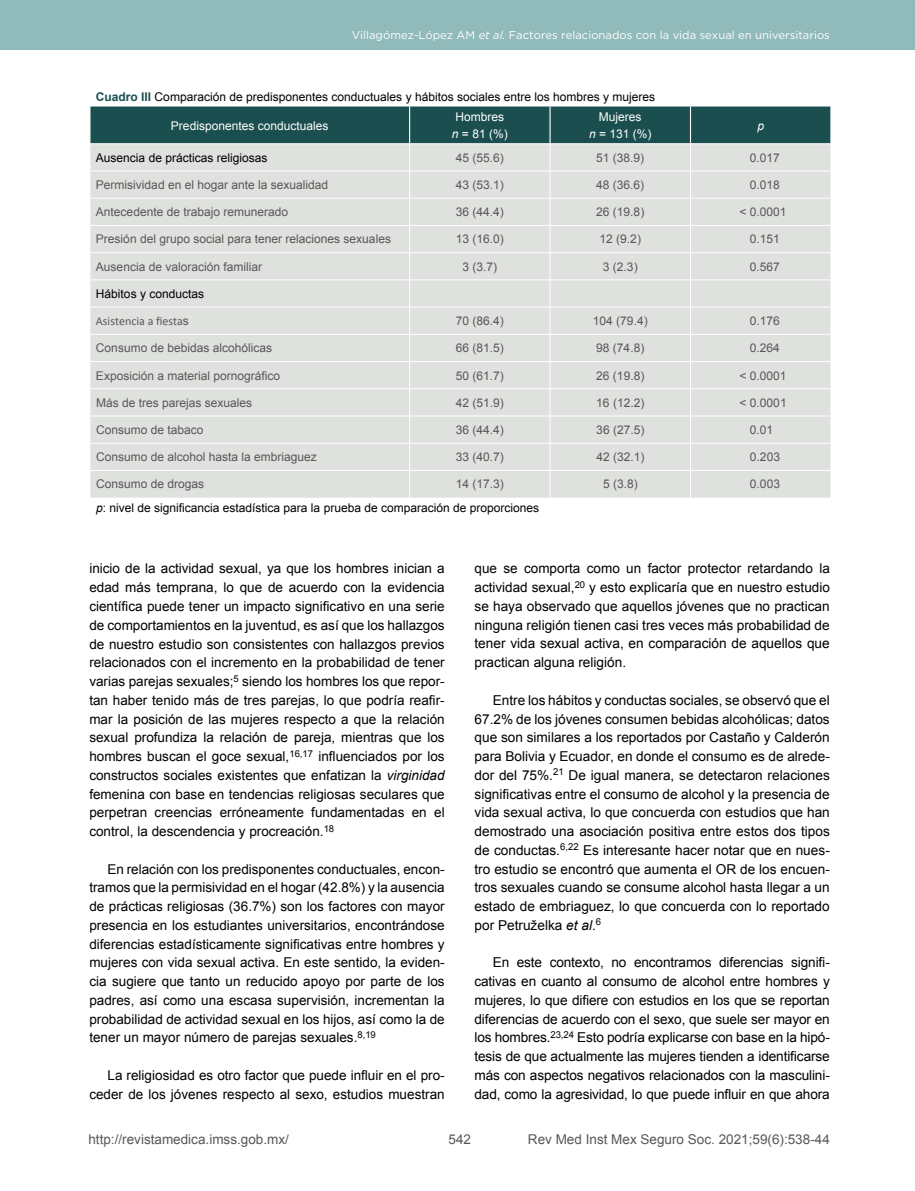
<style>
.page{position:relative;width:915px;height:1191px;background:#fff}
.page>*{position:absolute;margin:0;border:0;box-sizing:border-box;transform-origin:0 0}
.t1{font:13.65px/18.8px "Arial";color:#000;text-align:justify}
.t2{font:13.5px/18.8px "Arial";color:#000;text-align:justify}
.t3{font:13.5px "Arial";color:#575756}
.t4{font:12px "Arial";color:#575756}
.t5{font:12px "Arial";color:#000}
.t6{font:12px/16.5px "Arial";color:#fff}
.t7{font:12px "Calibri";color:#575756}
.t8{font:italic 12px "Arial";color:#fff}
.t9{font:11.25px "Gotham";color:#fff}
.s1{font-style:italic}
.s2{font-weight:700;color:#1b4e4e}
.s3{font-family:"Arial"}
</style>
<div class="page">
<div style="left:0;top:0;width:914px;height:50px;background:#91baba"></div>
<svg style="left:90px;top:106px;width:741px;height:391px;background:#cdd4d1"></svg>
<p class="t9" style="left:351px;top:28px;width:479px">Villagómez-López AM <span class="s1">et al.</span> Factores relacionados con la vida sexual en universitarios</p>
<p class="t5" style="left:96px;top:88px;width:560px"><span class="s2">Cuadro III</span> Comparación de predisponentes conductuales y hábitos sociales entre los hombres y mujeres</p>
<p class="t6" style="left:171px;top:117px;width:159px">Predisponentes conductuales</p>
<p class="t6" style="left:452px;top:109px;width:57px">Hombres <span class="s1">n</span> = 81 (%)</p>
<p class="t6" style="left:589px;top:109px;width:64px;text-align:center">Mujeres<br><span class="s1">n</span> = 131 (%)</p>
<p class="t8" style="left:757px;top:118px;width:8px">p</p>
<p class="t5" style="left:96px;top:150px;width:173px">Ausencia de prácticas religiosas</p>
<p class="t4" style="left:455px;top:150px;width:50px">45 (55.6)</p>
<p class="t4" style="left:596px;top:150px;width:50px">51 (38.9)</p>
<p class="t4" style="left:749px;top:150px;width:32px">0.017</p>
<p class="t4" style="left:96px;top:177px;width:234px">Permisividad en el hogar ante la sexualidad</p>
<p class="t4" style="left:455px;top:177px;width:50px">43 (53.1)</p>
<p class="t4" style="left:596px;top:177px;width:50px">48 (36.6)</p>
<p class="t4" style="left:749px;top:177px;width:32px">0.018</p>
<p class="t4" style="left:96px;top:204px;width:194px">Antecedente de trabajo remunerado</p>
<p class="t4" style="left:455px;top:204px;width:50px">36 (44.4)</p>
<p class="t4" style="left:596px;top:204px;width:50px">26 (19.8)</p>
<p class="t4" style="left:739px;top:204px;width:49px">&lt; 0.0001</p>
<p class="t4" style="left:96px;top:231px;width:296px">Presión del grupo social para tener relaciones sexuales</p>
<p class="t4" style="left:455px;top:231px;width:50px">13 (16.0)</p>
<p class="t4" style="left:599px;top:231px;width:43px">12 (9.2)</p>
<p class="t4" style="left:749px;top:231px;width:32px">0.151</p>
<p class="t4" style="left:96px;top:258px;width:168px">Ausencia de valoración familiar</p>
<p class="t4" style="left:462px;top:258px;width:36px">3 (3.7)</p>
<p class="t4" style="left:602px;top:258px;width:36px">3 (2.3)</p>
<p class="t4" style="left:749px;top:258px;width:32px">0.567</p>
<p class="t5" style="left:96px;top:286px;width:110px">Hábitos y conductas</p>
<p class="t7" style="left:96px;top:314px;width:94px">Asistencia a fiesta<span class="s3">s</span></p>
<p class="t4" style="left:455px;top:313px;width:50px">70 (86.4)</p>
<p class="t4" style="left:592px;top:313px;width:56px">104 (79.4)</p>
<p class="t4" style="left:749px;top:313px;width:32px">0.176</p>
<p class="t4" style="left:96px;top:340px;width:178px">Consumo de bebidas alcohólicas</p>
<p class="t4" style="left:455px;top:340px;width:50px">66 (81.5)</p>
<p class="t4" style="left:596px;top:340px;width:50px">98 (74.8)</p>
<p class="t4" style="left:749px;top:340px;width:32px">0.264</p>
<p class="t4" style="left:96px;top:367px;width:186px">Exposición a material pornográfico</p>
<p class="t4" style="left:455px;top:367px;width:50px">50 (61.7)</p>
<p class="t4" style="left:596px;top:367px;width:50px">26 (19.8)</p>
<p class="t4" style="left:739px;top:367px;width:49px">&lt; 0.0001</p>
<p class="t4" style="left:96px;top:395px;width:158px">Más de tres parejas sexuales</p>
<p class="t4" style="left:455px;top:395px;width:50px">42 (51.9)</p>
<p class="t4" style="left:596px;top:395px;width:50px">16 (12.2)</p>
<p class="t4" style="left:739px;top:395px;width:49px">&lt; 0.0001</p>
<p class="t4" style="left:96px;top:422px;width:109px">Consumo de tabaco</p>
<p class="t4" style="left:455px;top:422px;width:50px">36 (44.4)</p>
<p class="t4" style="left:596px;top:422px;width:50px">36 (27.5)</p>
<p class="t4" style="left:749px;top:422px;width:25px">0.01</p>
<p class="t4" style="left:96px;top:449px;width:222px">Consumo de alcohol hasta la embriaguez</p>
<p class="t4" style="left:455px;top:449px;width:50px">33 (40.7)</p>
<p class="t4" style="left:596px;top:449px;width:50px">42 (32.1)</p>
<p class="t4" style="left:749px;top:449px;width:32px">0.203</p>
<p class="t4" style="left:96px;top:476px;width:110px">Consumo de drogas</p>
<p class="t4" style="left:455px;top:476px;width:50px">14 (17.3)</p>
<p class="t4" style="left:602px;top:476px;width:36px">5 (3.8)</p>
<p class="t4" style="left:749px;top:476px;width:32px">0.003</p>
<p class="t5" style="left:96px;top:500px;width:444px"><span class="s1">p</span>: nivel de significancia estadística para la prueba de comparación de proporciones</p>
<p class="t2" style="left:89px;top:559px;width:357px">inicio de la actividad sexual, ya que los hombres inician a edad más temprana, lo que de acuerdo con la evidencia científica puede tener un impacto significativo en una serie de comportamientos en la juventud, es así que los hallazgos de nuestro estudio son consistentes con hallazgos previos relacionados con el incremento en la probabilidad de tener varias parejas sexuales;<sup>5</sup> siendo los hombres los que repor&shy;tan haber tenido más de tres parejas, lo que podría reafir&shy;mar la posición de las mujeres respecto a que la relación sexual profundiza la relación de pareja, mientras que los hombres buscan el goce sexual,<sup>16,17</sup> influenciados por los constructos sociales existentes que enfatizan la <span class="s1">virginidad </span>femenina con base en tendencias religiosas seculares que perpetran creencias erróneamente fundamentadas en el control, la descendencia y procreación.<sup>18</sup></p>
<p class="t2" style="left:89px;top:859px;width:357px;text-indent:18px">En relación con los predisponentes conductuales, encon&shy;tramos que la permisividad en el hogar (42.8%) y la ausencia de prácticas religiosas (36.7%) son los factores con mayor presencia en los estudiantes universitarios, encontrándose diferencias estadísticamente significativas entre hombres y mujeres con vida sexual activa. En este sentido, la eviden&shy;cia sugiere que tanto un reducido apoyo por parte de los padres, así como una escasa supervisión, incrementan la probabilidad de actividad sexual en los hijos, así como la de tener un mayor número de parejas sexuales.<sup>8,19</sup></p>
<p class="t2" style="left:89px;top:1066px;width:357px;text-align:right">La religiosidad es otro factor que puede influir en el pro&shy;ceder de los jóvenes respecto al sexo, estudios muestran</p>
<p class="t2" style="left:474px;top:559px;width:357px">que se comporta como un factor protector retardando la actividad sexual,<sup>20</sup> y esto explicaría que en nuestro estudio</p>
<p class="t1" style="left:474px;top:597px;width:356px">se haya observado que aquellos jóvenes que no practican ninguna religión tienen casi tres veces más probabilidad de tener vida sexual activa, en comparación de aquellos que practican alguna religión.</p>
<p class="t1" style="left:474px;top:690px;width:357px;text-indent:18px">Entre los hábitos y conductas sociales, se observó que el 67.2% de los jóvenes consumen bebidas alcohólicas; datos que son similares a los reportados por Castaño y Calderón para Bolivia y Ecuador, en donde el consumo es de alrede&shy;dor del 75%.<sup>21</sup> De igual manera, se detectaron relaciones significativas entre el consumo de alcohol y la presencia de vida sexual activa, lo que concuerda con estudios que han demostrado una asociación positiva entre estos dos tipos de conductas.<sup>6,22</sup> Es interesante hacer notar que en nues&shy;tro estudio se encontró que aumenta el OR de los encuen&shy;tros sexuales cuando se consume alcohol hasta llegar a un estado de embriaguez, lo que concuerda con lo reportado por Petruželka <span class="s1">et al</span>.<sup>6</sup></p>
<p class="t1" style="left:474px;top:953px;width:357px;text-indent:18px">En este contexto, no encontramos diferencias signifi&shy;cativas en cuanto al consumo de alcohol entre hombres y mujeres, lo que difiere con estudios en los que se reportan diferencias de acuerdo con el sexo, que suele ser mayor en los hombres.<sup>23,24</sup> Esto podría explicarse con base en la hipó&shy;tesis de que actualmente las mujeres tienden a identificarse más con aspectos negativos relacionados con la masculini&shy;dad, como la agresividad, lo que puede influir en que ahora</p>
<p class="t3" style="left:88px;top:1130px;width:202px">http://revistamedica.imss.gob.mx/</p>
<p class="t3" style="left:527px;top:1130px;width:303px">Rev Med Inst Mex Seguro Soc. 2021;59(6):538-44</p>
<p class="t3" style="left:448px;top:1130px;width:24px">542</p>
</div>
